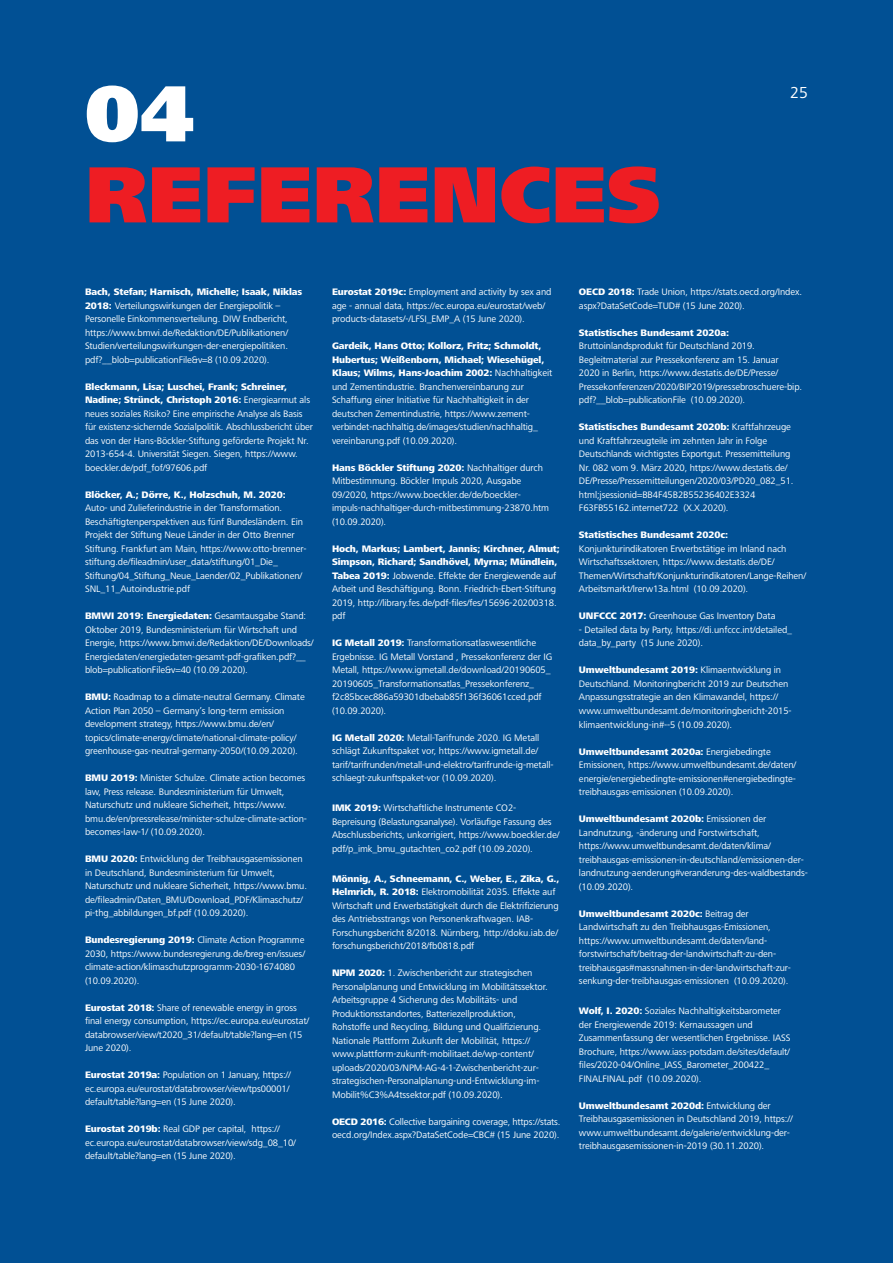
<style>
.page{position:relative;width:893px;height:1263px;background:#015094}
.page>*{position:absolute;margin:0;border:0;box-sizing:border-box;transform-origin:0 0}
.t1{font:900 82.5px "Frutiger Next LT";color:#ee1d23}
.t2{font:900 82.5px "Frutiger Next LT";color:#fff}
.t3{font:16.5px "Frutiger Next LT";color:#fff}
.t4{font:9.75px/13.5px "Frutiger Next LT";letter-spacing:-.01em;color:#fff}
.t5{font:800 9.75px "Frutiger Next LT";letter-spacing:-.01em;color:#fff}
.s1{font-weight:800}
</style>
<div class="page">
<h1 class="t2" style="left:85px;top:67px;width:110px">04</h1>
<h1 class="t1" style="left:85px;top:148px;width:577px">REFERENCES</h1>
<h2 class="t3" style="left:790px;top:83px;width:19px">25</h2>
<p class="t4" style="left:85px;top:285px;width:219px"><span class="s1">Bach, Stefan; Harnisch, Michelle; Isaak, Niklas 2018:</span> Verteilungswirkungen der Energiepolitik – Personelle Einkommensverteilung. DIW Endbericht, https://www.bmwi.de/Redaktion/DE/Publikationen/ Studien/verteilungswirkungen-der-energiepolitiken. pdf?__blob=publicationFile&amp;v=8 (10.09.2020).</p>
<p class="t4" style="left:85px;top:380px;width:230px"><span class="s1">Bleckmann, Lisa; Luschei, Frank; Schreiner, Nadine; Strünck, Christoph 2016:</span> Energiearmut als neues soziales Risiko? Eine empirische Analyse als Basis für existenz-sichernde Sozialpolitik. Abschlussbericht über das von der Hans-Böckler-Stiftung geförderte Projekt Nr.<br>2013-654-4. Universität Siegen. Siegen, https://www. boeckler.de/pdf_fof/97606.pdf</p>
<p class="t5" style="left:85px;top:489px;width:202px">Blöcker, A.; Dörre, K., Holzschuh, M. 2020:</p>
<p class="t4" style="left:85px;top:501px;width:223px">Auto- und Zulieferindustrie in der Transformation.<br>Beschäftigtenperspektiven aus fünf Bundesländern. Ein Projekt der Stiftung Neue Länder in der Otto Brenner Stiftung. Frankfurt am Main, https://www.otto-brenner&shy;stiftung.de/fileadmin/user_data/stiftung/01_Die_ Stiftung/04_Stiftung_Neue_Laender/02_Publikationen/ SNL_11_Autoindustrie.pdf</p>
<p class="t4" style="left:85px;top:609px;width:230px"><span class="s1">BMWI 2019: Energiedaten:</span> Gesamtausgabe Stand:<br>Oktober 2019, Bundesministerium für Wirtschaft und Energie, https://www.bmwi.de/Redaktion/DE/Downloads/ Energiedaten/energiedaten-gesamt-pdf-grafiken.pdf?__ blob=publicationFile&amp;v=40 (10.09.2020).</p>
<p class="t4" style="left:85px;top:690px;width:221px"><span class="s1">BMU:</span> Roadmap to a climate-neutral Germany. Climate Action Plan 2050 – Germany’s long-term emission development strategy, https://www.bmu.de/en/ topics/climate-energy/climate/national-climate-policy/ greenhouse-gas-neutral-germany-2050/(10.09.2020).</p>
<p class="t4" style="left:85px;top:771px;width:224px"><span class="s1">BMU 2019:</span> Minister Schulze. Climate action becomes law, Press release. Bundesministerium für Umwelt, Naturschutz und nukleare Sicherheit, https://www. bmu.de/en/pressrelease/minister-schulze-climate-action&shy;becomes-law-1/ (10.09.2020).</p>
<p class="t4" style="left:85px;top:852px;width:224px"><span class="s1">BMU 2020:</span> Entwicklung der Treibhausgasemissionen in Deutschland, Bundesministerium für Umwelt, Naturschutz und nukleare Sicherheit, https://www.bmu. de/fileadmin/Daten_BMU/Download_PDF/Klimaschutz/ pi-thg_abbildungen_bf.pdf (10.09.2020).</p>
<p class="t4" style="left:85px;top:933px;width:222px"><span class="s1">Bundesregierung 2019:</span> Climate Action Programme 2030, https://www.bundesregierung.de/breg-en/issues/ climate-action/klimaschutzprogramm-2030-1674080 (10.09.2020).</p>
<p class="t4" style="left:85px;top:1001px;width:226px"><span class="s1">Eurostat 2018:</span> Share of renewable energy in gross final energy consumption, https://ec.europa.eu/eurostat/ databrowser/view/t2020_31/default/table?lang=en (15<br>June 2020).</p>
<p class="t4" style="left:85px;top:1068px;width:208px"><span class="s1">Eurostat 2019a:</span> Population on 1 January, https:// ec.europa.eu/eurostat/databrowser/view/tps00001/ default/table?lang=en (15 June 2020).</p>
<p class="t4" style="left:85px;top:1122px;width:213px"><span class="s1">Eurostat 2019b:</span> Real GDP per capital, https:// ec.europa.eu/eurostat/databrowser/view/sdg_08_10/ default/table?lang=en (15 June 2020).</p>
<p class="t4" style="left:332px;top:285px;width:221px"><span class="s1">Eurostat 2019c:</span> Employment and activity by sex and age - annual data, https://ec.europa.eu/eurostat/web/ products-datasets/-/LFSI_EMP_A (15 June 2020).</p>
<p class="t4" style="left:332px;top:339px;width:222px"><span class="s1">Gardeik, Hans Otto; Kollorz, Fritz; Schmoldt, Hubertus; Weißenborn, Michael; Wiesehügel, Klaus; Wilms, Hans-Joachim 2002:</span> Nachhaltigkeit und Zementindustrie. Branchenvereinbarung zur Schaffung einer Initiative für Nachhaltigkeit in der deutschen Zementindustrie, https://www.zement&shy;verbindet-nachhaltig.de/images/studien/nachhaltig_ vereinbarung.pdf (10.09.2020).</p>
<p class="t4" style="left:332px;top:461px;width:219px"><span class="s1">Hans Böckler Stiftung 2020:</span> Nachhaltiger durch Mitbestimmung. Böckler Impuls 2020, Ausgabe 09/2020, https://www.boeckler.de/de/boeckler&shy;impuls-nachhaltiger-durch-mitbestimmung-23870.htm (10.09.2020).</p>
<p class="t4" style="left:332px;top:542px;width:229px"><span class="s1">Hoch, Markus; Lambert, Jannis; Kirchner, Almut; Simpson, Richard; Sandhövel, Myrna; Mündlein, Tabea 2019:</span> Jobwende. Effekte der Energiewende auf Arbeit und Beschäftigung. Bonn. Friedrich-Ebert-Stiftung 2019, http://library.fes.de/pdf-files/fes/15696-20200318. pdf</p>
<p class="t4" style="left:332px;top:636px;width:222px"><span class="s1">IG Metall 2019:</span> Transformationsatlaswesentliche Ergebnisse. IG Metall Vorstand , Pressekonferenz der IG Metall, https://www.igmetall.de/download/20190605_ 20190605_Transformationsatlas_Pressekonferenz_ f2c85bcec886a59301dbebab85f136f36061cced.pdf (10.09.2020).</p>
<p class="t4" style="left:332px;top:731px;width:223px"><span class="s1">IG Metall 2020:</span> Metall-Tarifrunde 2020. IG Metall schlägt Zukunftspaket vor, https://www.igmetall.de/ tarif/tarifrunden/metall-und-elektro/tarifrunde-ig-metall&shy;schlaegt-zukunftspaket-vor (10.09.2020).</p>
<p class="t4" style="left:332px;top:801px;width:229px"><span class="s1">IMK 2019:</span> Wirtschaftliche Instrumente CO2- Bepreisung (Belastungsanalyse). Vorläufige Fassung des Abschlussberichts, unkorrigiert, https://www.boeckler.de/ pdf/p_imk_bmu_gutachten_co2.pdf (10.09.2020).</p>
<p class="t4" style="left:332px;top:872px;width:229px"><span class="s1">Mönnig, A., Schneemann, C., Weber, E., Zika, G., Helmrich, R. 2018:</span> Elektromobilität 2035. Effekte auf Wirtschaft und Erwerbstätigkeit durch die Elektrifizierung des Antriebsstrangs von Personenkraftwagen. IAB-Forschungsbericht 8/2018. Nürnberg, http://doku.iab.de/ forschungsbericht/2018/fb0818.pdf</p>
<p class="t4" style="left:332px;top:966px;width:217px"><span class="s1">NPM 2020:</span> 1. Zwischenbericht zur strategischen Personalplanung und Entwicklung im Mobilitätssektor.<br>Arbeitsgruppe 4 Sicherung des Mobilitäts- und Produktionsstandortes, Batteriezellproduktion, Rohstoffe und Recycling, Bildung und Qualifizierung.<br>Nationale Plattform Zukunft der Mobilität, https:// www.plattform-zukunft-mobilitaet.de/wp-content/ uploads/2020/03/NPM-AG-4-1-Zwischenbericht-zur&shy;strategischen-Personalplanung-und-Entwicklung-im-Mobilit%C3%A4tssektor.pdf (10.09.2020).</p>
<p class="t4" style="left:332px;top:1115px;width:230px"><span class="s1">OECD 2016:</span> Collective bargaining coverage, https://stats. oecd.org/Index.aspx?DataSetCode=CBC# (15 June 2020).</p>
<p class="t4" style="left:579px;top:285px;width:225px"><span class="s1">OECD 2018:</span> Trade Union, https://stats.oecd.org/Index. aspx?DataSetCode=TUD# (15 June 2020).</p>
<p class="t5" style="left:579px;top:327px;width:152px">Statistisches Bundesamt 2020a:</p>
<p class="t4" style="left:579px;top:339px;width:225px">Bruttoinlandsprodukt für Deutschland 2019.<br>Begleitmaterial zur Pressekonferenz am 15. Januar<br>2020 in Berlin, https://www.destatis.de/DE/Presse/ Pressekonferenzen/2020/BIP2019/pressebroschuere-bip. pdf?__blob=publicationFile (10.09.2020).</p>
<p class="t4" style="left:579px;top:420px;width:216px"><span class="s1">Statistisches Bundesamt 2020b:</span> Kraftfahrzeuge und Kraftfahrzeugteile im zehnten Jahr in Folge Deutschlands wichtigstes Exportgut. Pressemitteilung Nr. 082 vom 9. März 2020, https://www.destatis.de/ DE/Presse/Pressemitteilungen/2020/03/PD20_082_51. html;jsessionid=BB4F45B2B55236402E3324<br>F63FB55162.internet722 (X.X.2020).</p>
<p class="t5" style="left:579px;top:530px;width:151px">Statistisches Bundesamt 2020c:</p>
<p class="t4" style="left:579px;top:542px;width:229px">Konjunkturindikatoren Erwerbstätige im Inland nach Wirtschaftssektoren, https://www.destatis.de/DE/ Themen/Wirtschaft/Konjunkturindikatoren/Lange-Reihen/ Arbeitsmarkt/lrerw13a.html (10.09.2020).</p>
<p class="t4" style="left:579px;top:609px;width:198px"><span class="s1">UNFCCC 2017:</span> Greenhouse Gas Inventory Data</p>
<p class="t4" style="left:579px;top:623px;width:215px">- Detailed data by Party, https://di.unfccc.int/detailed_ data_by_party (15 June 2020).</p>
<p class="t4" style="left:579px;top:663px;width:214px"><span class="s1">Umweltbundesamt 2019:</span> Klimaentwicklung in Deutschland. Monitoringbericht 2019 zur Deutschen Anpassungsstrategie an den Klimawandel, https:// www.umweltbundesamt.de/monitoringbericht-2015- klimaentwicklung-in#--5 (10.09.2020).</p>
<p class="t4" style="left:579px;top:744px;width:219px"><span class="s1">Umweltbundesamt 2020a:</span> Energiebedingte Emissionen, https://www.umweltbundesamt.de/daten/ energie/energiebedingte-emissionen#energiebedingte&shy;treibhausgas-emissionen (10.09.2020).</p>
<p class="t4" style="left:579px;top:812px;width:230px"><span class="s1">Umweltbundesamt 2020b:</span> Emissionen der Landnutzung, -änderung und Forstwirtschaft, https://www.umweltbundesamt.de/daten/klima/ treibhausgas-emissionen-in-deutschland/emissionen-der&shy;landnutzung-aenderung#veranderung-des-waldbestands-(10.09.2020).</p>
<p class="t4" style="left:579px;top:907px;width:214px"><span class="s1">Umweltbundesamt 2020c:</span> Beitrag der Landwirtschaft zu den Treibhausgas-Emissionen, https://www.umweltbundesamt.de/daten/land&shy;forstwirtschaft/beitrag-der-landwirtschaft-zu-den&shy;treibhausgas#massnahmen-in-der-landwirtschaft-zur&shy;senkung-der-treibhausgas-emissionen (10.09.2020).</p>
<p class="t4" style="left:579px;top:1004px;width:213px"><span class="s1">Wolf, I. 2020:</span> Soziales Nachhaltigkeitsbarometer der Energiewende 2019: Kernaussagen und Zusammenfassung der wesentlichen Ergebnisse. IASS Brochure, https://www.iass-potsdam.de/sites/default/ files/2020-04/Online_IASS_Barometer_200422_ FINALFINAL.pdf (10.09.2020).</p>
<p class="t4" style="left:579px;top:1099px;width:215px"><span class="s1">Umweltbundesamt 2020d:</span> Entwicklung der Treibhausgasemissionen in Deutschland 2019, https:// www.umweltbundesamt.de/galerie/entwicklung-der&shy;treibhausgasemissionen-in-2019 (30.11.2020).</p>
</div>
